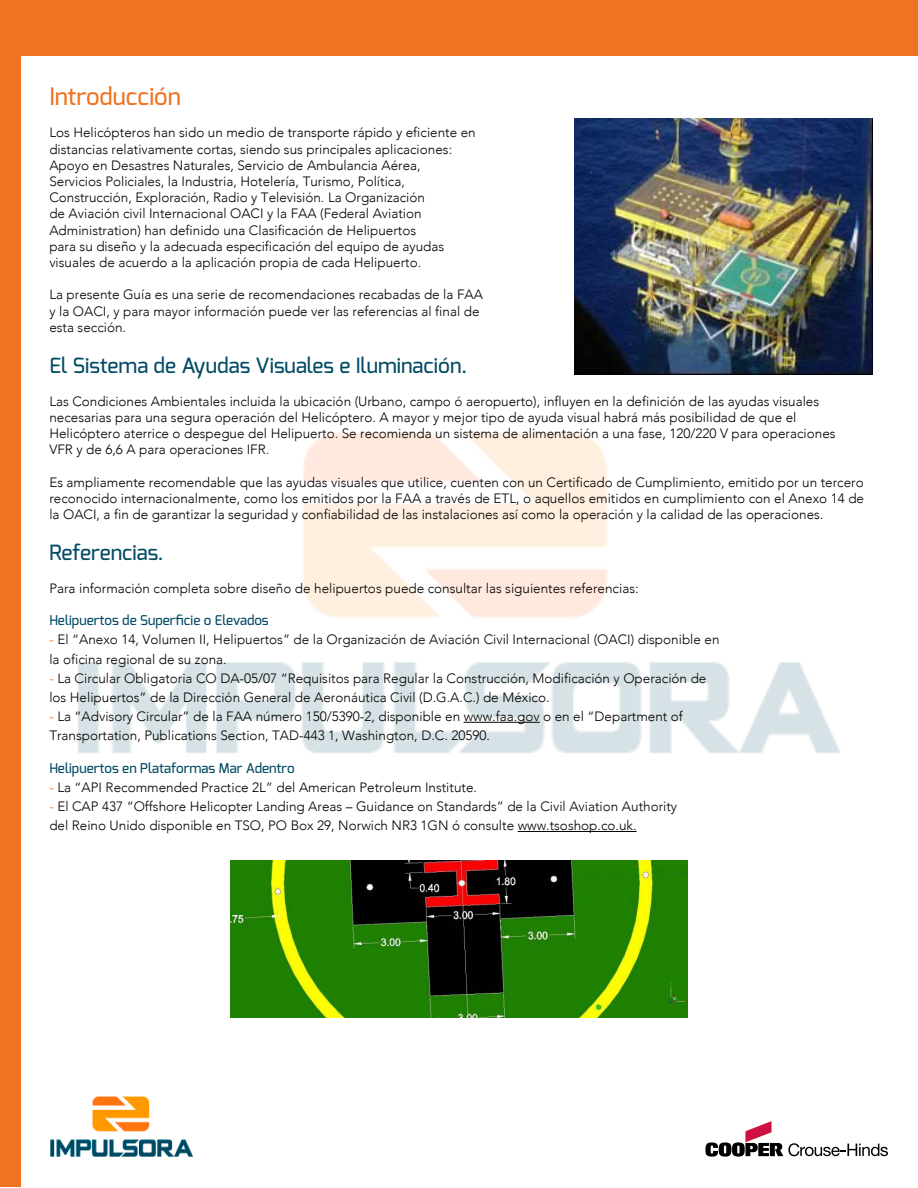
<style>
.page{position:relative;width:918px;height:1188px;background:#fff}
.page>*{position:absolute;margin:0;border:0;box-sizing:border-box;transform-origin:0 0}
.t1{font:500 24px "Exo";color:#ef7323}
.t2{font:500 21px "Exo";color:#024a64}
.t3{font:300 13.5px/16.2px "Avenir";color:#000}
.t4{font:500 13.5px "Exo";color:#024a64}
.s1{color:#ef7323}
</style>
<div class="page">
<img style="left:78px;top:433px;width:762px;height:320px">
<div style="left:0;top:0;width:20px;height:1186px;background:#ef7323"></div>
<div style="left:3px;top:0;width:914px;height:55px;background:#ef7323"></div>
<hr style="left:464px;top:722px;width:76px;height:1px;background:#000">
<hr style="left:518px;top:831px;width:119px;height:1px;background:#000">
<svg style="left:706px;top:1121px;width:182px;height:36px"></svg>
<img style="left:50px;top:1097px;width:143px;height:60px">
<img style="left:575px;top:118px;width:298px;height:257px">
<img style="left:231px;top:860px;width:456px;height:157px">
<h1 class="t1" style="left:49px;top:81px;width:133px">Introducción</h1>
<p class="t3" style="left:49px;top:125px;width:428px">Los Helicópteros han sido un medio de transporte rápido y eficiente en distancias relativamente cortas, siendo sus principales aplicaciones:<br>Apoyo en Desastres Naturales, Servicio de Ambulancia Aérea, Servicios Policiales, la Industria, Hotelería, Turismo, Política, Construcción, Exploración, Radio y Televisión. La Organización<br>de Aviación civil Internacional OACI y la FAA (Federal Aviation Administration) han definido una Clasificación de Helipuertos<br>para su diseño y la adecuada especificación del equipo de ayudas visuales de acuerdo a la aplicación propia de cada Helipuerto.</p>
<p class="t3" style="left:49px;top:287px;width:435px">La presente Guía es una serie de recomendaciones recabadas de la FAA y la OACI, y para mayor información puede ver las referencias al final de esta sección.</p>
<h2 class="t2" style="left:49px;top:352px;width:419px">El Sistema de Ayudas Visuales e Iluminación.</h2>
<p class="t3" style="left:49px;top:393px;width:788px">Las Condiciones Ambientales incluida la ubicación (Urbano, campo ó aeropuerto), influyen en la definición de las ayudas visuales necesarias para una segura operación del Helicóptero. A mayor y mejor tipo de ayuda visual habrá más posibilidad de que el Helicóptero aterrice o despegue del Helipuerto. Se recomienda un sistema de alimentación a una fase, 120/220 V para operaciones VFR y de 6,6 A para operaciones IFR.</p>
<p class="t3" style="left:49px;top:474px;width:816px;text-align:justify">Es ampliamente recomendable que las ayudas visuales que utilice, cuenten con un Certificado de Cumplimiento, emitido por un tercero reconocido internacionalmente, como los emitidos por la FAA a través de ETL, o aquellos emitidos en cumplimiento con el Anexo 14 de la OACI, a fin de garantizar la seguridad y confiabilidad de las instalaciones así como la operación y la calidad de las operaciones.</p>
<h2 class="t2" style="left:49px;top:539px;width:115px">Referencias.</h2>
<p class="t3" style="left:49px;top:580px;width:591px">Para información completa sobre diseño de helipuertos puede consultar las siguientes referencias:</p>
<p class="t4" style="left:49px;top:612px;width:221px">Helipuertos de Superficie o Elevados</p>
<p class="t3" style="left:49px;top:630px;width:672px;line-height:19.2px"><span class="s1">-</span> El “Anexo 14, Volumen II, Helipuertos” de la Organización de Aviación Civil Internacional (OACI) disponible en la oficina regional de su zona.</p>
<p class="t3" style="left:49px;top:669px;width:659px;line-height:19.2px"><span class="s1">-</span> La Circular Obligatoria CO DA-05/07 “Requisitos para Regular la Construcción, Modificación y Operación de los Helipuertos” de la Dirección General de Aeronáutica Civil (D.G.A.C.) de México.</p>
<p class="t3" style="left:49px;top:707px;width:635px;line-height:19.2px"><span class="s1">-</span> La “Advisory Circular” de la FAA número 150/5390-2, disponible en www.faa.gov o en el “Department of<br>Transportation, Publications Section, TAD-443 1, Washington, D.C. 20590.</p>
<p class="t4" style="left:49px;top:759px;width:247px">Helipuertos en Plataformas Mar Adentro</p>
<p class="t3" style="left:49px;top:779px;width:429px"><span class="s1">-</span> La “API Recommended Practice 2L” del American Petroleum Institute.</p>
<p class="t3" style="left:49px;top:797px;width:629px;line-height:19.2px"><span class="s1">-</span> El CAP 437 “Offshore Helicopter Landing Areas – Guidance on Standards” de la Civil Aviation Authority del Reino Unido disponible en TSO, PO Box 29, Norwich NR3 1GN ó consulte www.tsoshop.co.uk.</p>
</div>
